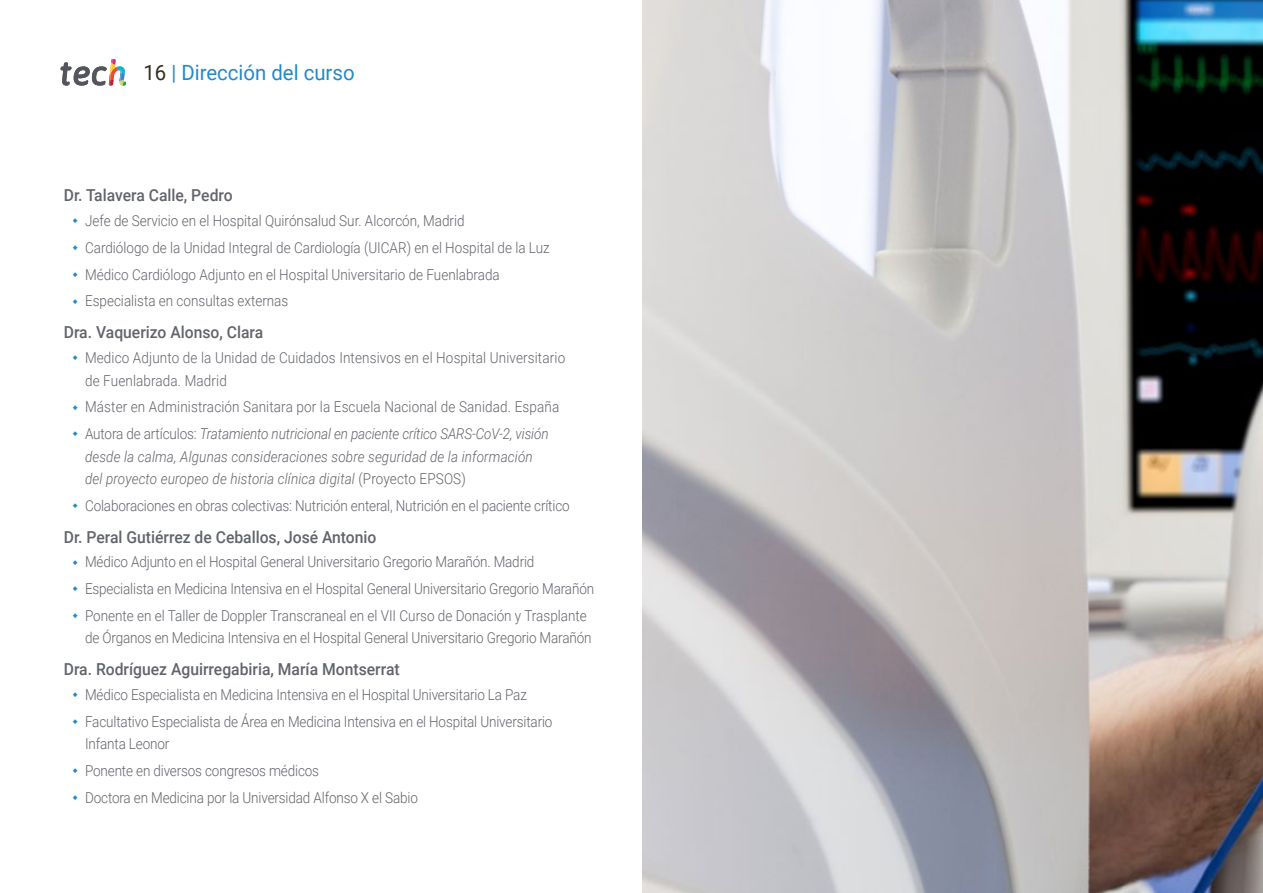
<style>
.page{position:relative;width:1263px;height:893px;background:#fff}
.page>*{position:absolute;margin:0;border:0;box-sizing:border-box;transform-origin:0 0}
.t1{font:21px "Roboto";color:#2488c9}
.t2{font:500 16.5px "Roboto";color:#61646a;scale:.95 1}
.t3{font:300 15px/26.7px "Roboto";letter-spacing:-.01em;color:#61646a;scale:.9 1}
.t4{font:300 15px/22.5px "Roboto";letter-spacing:.01em;color:#61646a;scale:.9 1}
.t5{font:italic 300 15px/22.5px "Roboto";letter-spacing:.01em;color:#61646a;scale:.9 1}
.s1{color:#312e20}
.s2{font-style:italic}
.s3{font-style:normal}
</style>
<div class="page">
<img style="left:642px;top:0;width:621px;height:893px">
<svg style="left:61px;top:59px;width:65px;height:27px"></svg>
<h1 class="t1" style="left:144px;top:57px;width:213px"><span class="s1">16</span> | Dirección del curso</h1>
<p class="t2" style="left:64px;top:184px;width:179px">Dr. Talavera Calle, Pedro</p>
<p class="t3" style="left:85px;top:207px;width:518px">Jefe de Servicio en el Hospital Quirónsalud Sur. Alcorcón, Madrid<br>Cardiólogo de la Unidad Integral de Cardiología (UICAR) en el Hospital de la Luz Médico Cardiólogo Adjunto en el Hospital Universitario de Fuenlabrada Especialista en consultas externas</p>
<p class="t2" style="left:64px;top:321px;width:212px">Dra. Vaquerizo Alonso, Clara</p>
<p class="t4" style="left:85px;top:346px;width:535px">Medico Adjunto de la Unidad de Cuidados Intensivos en el Hospital Universitario de Fuenlabrada. Madrid</p>
<p class="t4" style="left:85px;top:393px;width:528px;line-height:26.7px">Máster en Administración Sanitara por la Escuela Nacional de Sanidad. España<br>Autora de artículos: <span class="s2">Tratamiento nutricional en paciente crítico SARS-CoV-2, visión</span></p>
<p class="t5" style="left:85px;top:444px;width:499px">desde la calma, Algunas consideraciones sobre seguridad de la información del proyecto europeo de historia clínica digital <span class="s3">(Proyecto EPSOS)</span></p>
<p class="t3" style="left:85px;top:491px;width:540px">Colaboraciones en obras colectivas: Nutrición enteral, Nutrición en el paciente crítico</p>
<p class="t2" style="left:64px;top:525px;width:331px">Dr. Peral Gutiérrez de Ceballos, José Antonio</p>
<p class="t3" style="left:85px;top:548px;width:567px">Médico Adjunto en el Hospital General Universitario Gregorio Marañón. Madrid<br>Especialista en Medicina Intensiva en el Hospital General Universitario Gregorio Marañón<br>Ponente en el Taller de Doppler Transcraneal en el VII Curso de Donación y Trasplante</p>
<p class="t3" style="left:85px;top:624px;width:564px">de Órganos en Medicina Intensiva en el Hospital General Universitario Gregorio Marañón</p>
<p class="t2" style="left:64px;top:658px;width:355px">Dra. Rodríguez Aguirregabiria, María Montserrat</p>
<p class="t3" style="left:85px;top:681px;width:521px">Médico Especialista en Medicina Intensiva en el Hospital Universitario La Paz<br>Facultativo Especialista de Área en Medicina Intensiva en el Hospital Universitario</p>
<p class="t3" style="left:85px;top:730px;width:371px">Infanta Leonor<br>Ponente en diversos congresos médicos<br>Doctora en Medicina por la Universidad Alfonso X el Sabio</p>
</div>
